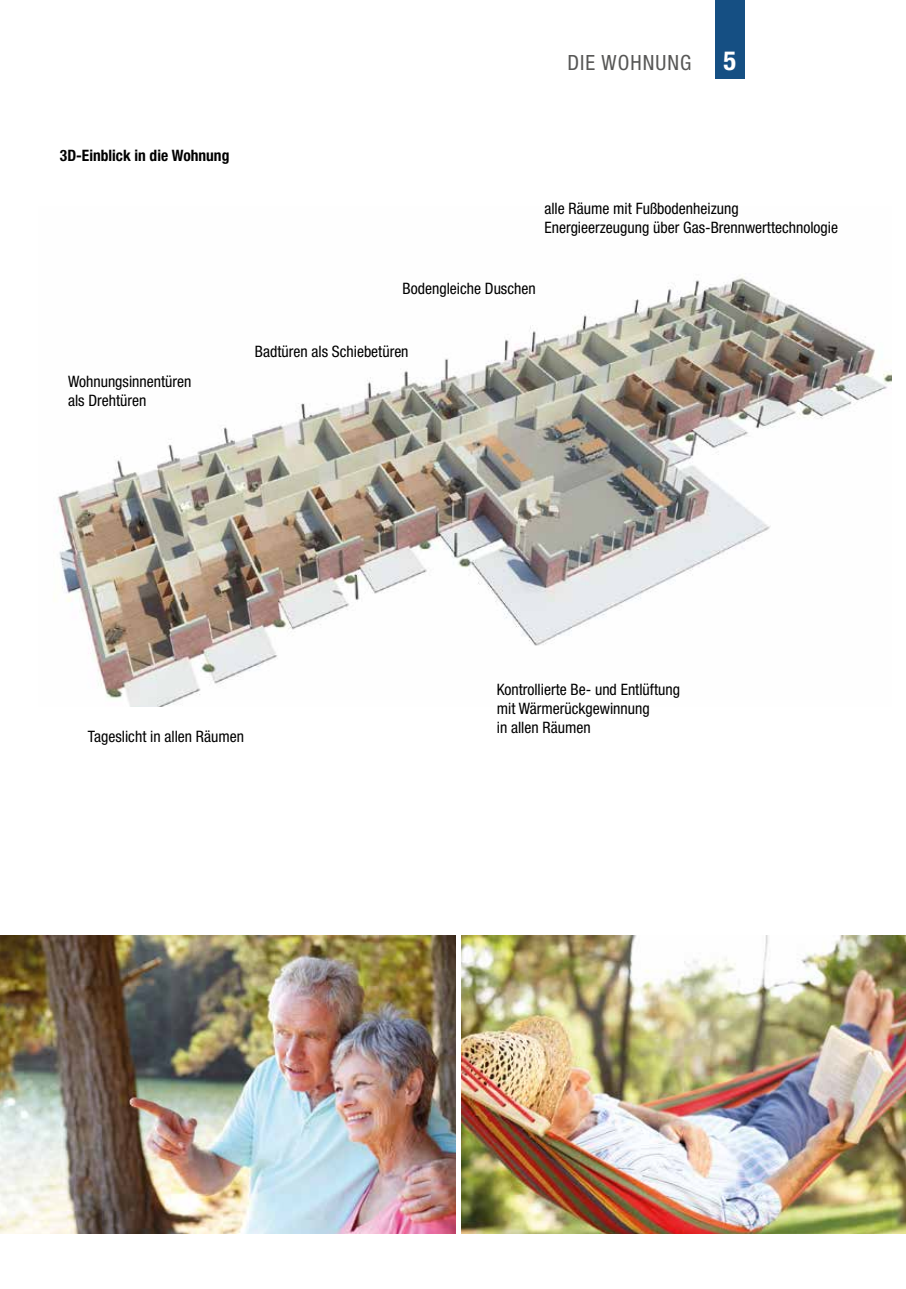
<style>
.page{position:relative;width:906px;height:1289px;background:#fff}
.page>*{position:absolute;margin:0;border:0;box-sizing:border-box;transform-origin:0 0}
.t1{font:condensed 21px "Helvetica Neue LT Std";letter-spacing:.05em;color:#575756}
.t2{font:condensed 15.75px/18.9px "Helvetica Neue LT Std";color:#000}
.t3{font:700 condensed 15.75px "Helvetica Neue LT Std";color:#000}
.s1{font-weight:700;font-size:26.4px;color:#fff}
</style>
<div class="page">
<img style="left:57px;top:277px;width:834px;height:429px">
<div style="left:715px;top:0;width:29px;height:79px;background:#154f83"></div>
<img style="left:0;top:935px;width:455px;height:298px">
<img style="left:461px;top:935px;width:445px;height:298px">
<h1 class="t1" style="left:567px;top:51px;width:170px">DIE WOHNUNG <span class="s1">5</span></h1>
<p class="t3" style="left:60px;top:146px;width:171px">3D-Einblick in die Wohnung</p>
<p class="t2" style="left:68px;top:372px;width:125px">Wohnungsinnentüren als Drehtüren</p>
<p class="t2" style="left:544px;top:199px;width:295px">alle Räume mit Fußbodenheizung<br>Energieerzeugung über Gas-Brennwerttechnologie</p>
<p class="t2" style="left:403px;top:279px;width:134px">Bodengleiche Duschen</p>
<p class="t2" style="left:255px;top:341px;width:155px">Badtüren als Schiebetüren</p>
<p class="t2" style="left:88px;top:726px;width:158px">Tageslicht in allen Räumen</p>
<p class="t2" style="left:497px;top:679px;width:185px">Kontrollierte Be- und Entlüftung mit Wärmerückgewinnung<br>in allen Räumen</p>
</div>
